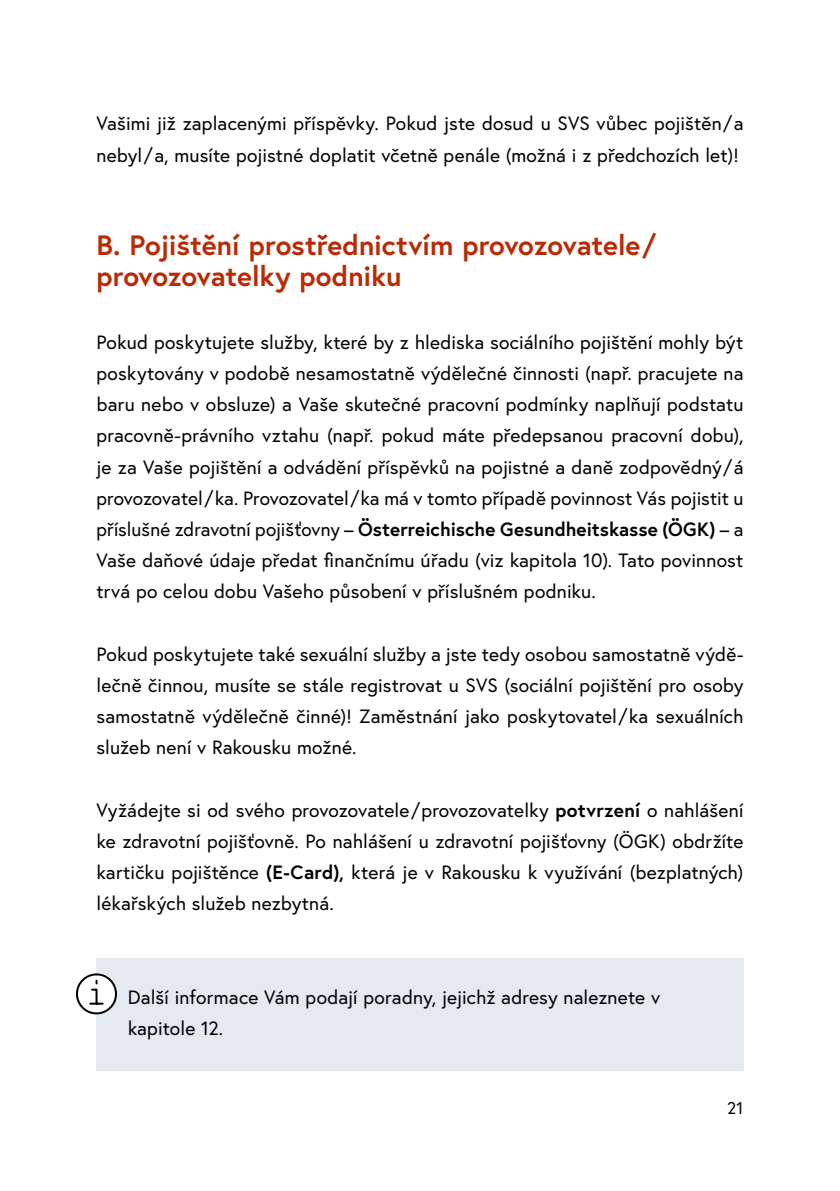
<style>
.page{position:relative;width:840px;height:1191px;background:#fff}
.page>*{position:absolute;margin:0;border:0;box-sizing:border-box;transform-origin:0 0}
.h2_ohne_Nummerierung{font:700 28px/31.2px "Europa Austria";letter-spacing:-.005em;color:#b92b06}
.p_Abstand_danach{font:19.2px/31.2px "Europa Austria";letter-spacing:.01em;color:#000;text-align:justify}
.Infobox_p_Infobox_ohne_h{font:19.2px/31.2px "Europa Austria";letter-spacing:.005em;color:#000}
.t1{font:17px "Europa Austria";color:#000}
.s1{font-weight:700}
</style>
<div class="page">
<div style="left:96px;top:957px;width:647px;height:113px;background:#e4ebf0"></div>
<svg style="left:76px;top:973px;width:41px;height:42px"></svg>
<p class="p_Abstand_danach" style="left:96px;top:108px;width:648px">Vašimi již zaplacenými příspěvky. Pokud jste dosud u SVS vůbec pojištěn/a nebyl/a, musíte pojistné doplatit včetně penále (možná i z předchozích let)!</p>
<h2 class="h2_ohne_Nummerierung" style="left:96px;top:229px;width:561px">B. Pojištění prostřednictvím provozovatele/ provozovatelky podniku</h2>
<p class="p_Abstand_danach" style="left:96px;top:326px;width:648px">Pokud poskytujete služby, které by z hlediska sociálního pojištění mohly být poskytovány v podobě nesamostatně výdělečné činnosti (např. pracujete na baru nebo v obsluze) a Vaše skutečné pracovní podmínky naplňují podstatu pracovně-právního vztahu (např. pokud máte předepsanou pracovní dobu), je za Vaše pojištění a odvádění příspěvků na pojistné a daně zodpovědný/á provozovatel/ka. Provozovatel/ka má v tomto případě povinnost Vás pojistit u příslušné zdravotní pojišťovny – <span class="s1">Österreichische Gesundheitskasse (ÖGK)</span> – a Vaše daňové údaje předat finančnímu úřadu (viz kapitola 10). Tato povinnost trvá po celou dobu Vašeho působení v příslušném podniku.</p>
<p class="p_Abstand_danach" style="left:96px;top:638px;width:648px">Pokud poskytujete také sexuální služby a jste tedy osobou samostatně výdě&shy;lečně činnou, musíte se stále registrovat u SVS (sociální pojištění pro osoby samostatně výdělečně činné)! Zaměstnání jako poskytovatel/ka sexuálních služeb není v Rakousku možné.</p>
<p class="p_Abstand_danach" style="left:96px;top:794px;width:648px">Vyžádejte si od svého provozovatele/provozovatelky <span class="s1">potvrzení</span> o nahlášení ke zdravotní pojišťovně. Po nahlášení u zdravotní pojišťovny (ÖGK) obdržíte kartičku pojištěnce <span class="s1">(E-Card),</span> která je v Rakousku k využívání (bezplatných) lékařských služeb nezbytná.</p>
<p class="Infobox_p_Infobox_ohne_h" style="left:128px;top:981px;width:533px">Další informace Vám podají poradny, jejichž adresy naleznete v kapitole 12.</p>
<p class="t1" style="left:726px;top:1096px;width:18px">21</p>
</div>
